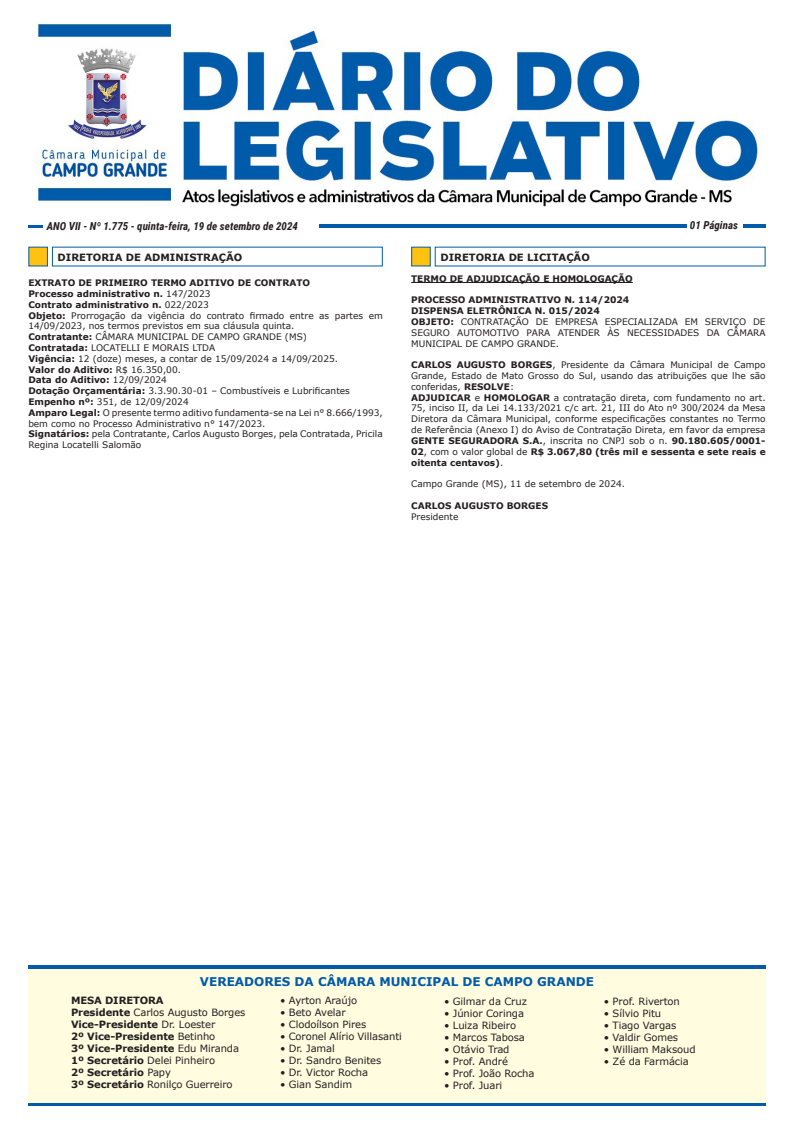
<style>
.page{position:relative;width:794px;height:1134px;background:#fff}
.page>*{position:absolute;margin:0;border:0;box-sizing:border-box;transform-origin:0 0}
.t1{font:700 12px "Verdana";color:#015aaa}
.t2{font:italic 700 11px "Roboto Condensed";color:#231f20}
.t3{font:10px "Verdana";letter-spacing:-.01em;color:#231f20}
.Título_Seção{font:700 10px/12px "Verdana";letter-spacing:-.01em;color:#231f20}
.t4{font:9px/10.8px "Verdana";color:#231f20}
.t5{font:700 9px "Verdana";color:#231f20}
.s1{font-weight:400}
.s2{font-weight:700}
</style>
<div class="page">
<hr style="left:28px;top:225px;width:14px;height:3px;background:#015aaa">
<hr style="left:318px;top:225px;width:368px;height:3px;background:#015aaa">
<hr style="left:743px;top:224px;width:22px;height:3px;background:#015aaa">
<div style="left:28px;top:965px;width:737px;height:138px;background:#fffce0"></div>
<hr style="left:28px;top:965px;width:737px;height:3px;background:#015aaa">
<hr style="left:28px;top:1103px;width:737px;height:3px;background:#015aaa">
<img style="left:37px;top:23px;width:722px;height:184px">
<div style="left:28px;top:247px;width:20px;height:19px;background:#fec210"></div>
<div style="left:411px;top:247px;width:20px;height:19px;background:#fec210;border:1px solid #015aaa"></div>
<hr style="left:411px;top:282px;width:222px;height:1px;background:#231f20">
<p class="t2" style="left:47px;top:218px;width:253px">ANO VII - Nº 1.775 - quinta-feira, 19 de setembro de 2024</p>
<p class="t2" style="left:690px;top:218px;width:50px">01 Páginas</p>
<p class="Título_Seção" style="left:58px;top:251px;width:186px">DIRETORIA DE ADMINISTRAÇÃO</p>
<p class="Título_Seção" style="left:440px;top:251px;width:151px">DIRETORIA DE LICITAÇÃO</p>
<p class="t5" style="left:28px;top:276px;width:283px">EXTRATO DE PRIMEIRO TERMO ADITIVO DE CONTRATO</p>
<p class="t5" style="left:28px;top:287px;width:184px">Processo administrativo n. <span class="s1">147/2023</span></p>
<p class="t5" style="left:28px;top:298px;width:182px">Contrato administrativo n. <span class="s1">022/2023</span></p>
<p class="t4" style="left:28px;top:310px;width:356px"><span class="s2">Objeto:</span> Prorrogação da vigência do contrato firmado entre as partes em<br>14/09/2023, nos termos previstos em sua cláusula quinta.</p>
<p class="t4" style="left:28px;top:331px;width:280px"><span class="s2">Contratante:</span> CÂMARA MUNICIPAL DE CAMPO GRANDE (MS)</p>
<p class="t4" style="left:28px;top:342px;width:188px"><span class="s2">Contratada:</span> LOCATELLI E MORAIS LTDA</p>
<p class="t4" style="left:28px;top:353px;width:311px"><span class="s2">Vigência:</span> 12 (doze) meses, a contar de 15/09/2024 a 14/09/2025.</p>
<p class="t5" style="left:28px;top:363px;width:154px">Valor do Aditivo: <span class="s1">R$ 16.350,00.</span></p>
<p class="t5" style="left:28px;top:374px;width:140px">Data do Aditivo: <span class="s1">12/09/2024</span></p>
<p class="t4" style="left:28px;top:385px;width:323px"><span class="s2">Dotação Orçamentária:</span> 3.3.90.30-01 – Combustíveis e Lubrificantes</p>
<p class="t4" style="left:28px;top:396px;width:162px"><span class="s2">Empenho nº:</span> 351, de 12/09/2024</p>
<p class="t4" style="left:28px;top:407px;width:356px"><span class="s2">Amparo Legal:</span> O presente termo aditivo fundamenta-se na Lei n° 8.666/1993, bem como no Processo Administrativo n° 147/2023.</p>
<p class="t4" style="left:28px;top:429px;width:356px"><span class="s2">Signatários:</span> pela Contratante, Carlos Augusto Borges, pela Contratada, Pricila<br>Regina Locatelli Salomão</p>
<p class="t5" style="left:411px;top:272px;width:223px">TERMO DE ADJUDICAÇÃO E HOMOLOGAÇÃO</p>
<p class="t5" style="left:411px;top:294px;width:220px">PROCESSO ADMINISTRATIVO N. 114/2024</p>
<p class="t5" style="left:411px;top:305px;width:190px">DISPENSA ELETRÔNICA N. 015/2024</p>
<p class="t4" style="left:411px;top:316px;width:356px;text-align:justify"><span class="s2">OBJETO:</span> CONTRATAÇÃO DE EMPRESA ESPECIALIZADA EM SERVIÇO DE SEGURO AUTOMOTIVO PARA ATENDER ÀS NECESSIDADES DA CÂMARA MUNICIPAL DE CAMPO GRANDE.</p>
<p class="t4" style="left:411px;top:359px;width:356px;text-align:justify"><span class="s2">CARLOS AUGUSTO BORGES</span>, Presidente da Câmara Municipal de Campo Grande, Estado de Mato Grosso do Sul, usando das atribuições que lhe são conferidas, <span class="s2">RESOLVE</span>:</p>
<p class="t4" style="left:411px;top:392px;width:356px;text-align:justify"><span class="s2">ADJUDICAR</span> e <span class="s2">HOMOLOGAR</span> a contratação direta, com fundamento no art.<br>75, inciso II, da Lei 14.133/2021 c/c art. 21, III do Ato nº 300/2024 da Mesa Diretora da Câmara Municipal, conforme especificações constantes no Termo de Referência (Anexo I) do Aviso de Contratação Direta, em favor da empresa <span class="s2">GENTE SEGURADORA S.A.</span>, inscrita no CNPJ sob o n. <span class="s2">90.180.605/0001- 02</span>, com o valor global de <span class="s2">R$ 3.067,80 (três mil e sessenta e sete reais e oitenta centavos)</span>.</p>
<p class="t4" style="left:411px;top:478px;width:215px">Campo Grande (MS), 11 de setembro de 2024.</p>
<p class="t5" style="left:411px;top:499px;width:138px">CARLOS AUGUSTO BORGES</p>
<p class="t4" style="left:411px;top:511px;width:49px">Presidente</p>
<h1 class="t1" style="left:200px;top:973px;width:395px">VEREADORES DA CÂMARA MUNICIPAL DE CAMPO GRANDE</h1>
<p class="Título_Seção" style="left:71px;top:994px;width:176px">MESA DIRETORA<br>Presidente <span class="s1">Carlos Augusto Borges<br></span>Vice-Presidente <span class="s1">Dr. Loester<br></span>2º Vice-Presidente <span class="s1">Betinho<br></span>3º Vice-Presidente <span class="s1">Edu Miranda<br></span>1º Secretário <span class="s1">Delei Pinheiro<br></span>2º Secretário <span class="s1">Papy<br></span>3º Secretário <span class="s1">Ronilço Guerreiro</span></p>
<p class="t3" style="left:280px;top:994px;width:78px">• Ayrton Araújo</p>
<p class="t3" style="left:444px;top:994px;width:84px">• Gilmar da Cruz</p>
<p class="t3" style="left:444px;top:1006px;width:81px">• Júnior Coringa</p>
<p class="t3" style="left:444px;top:1018px;width:73px">• Luiza Ribeiro</p>
<p class="t3" style="left:444px;top:1030px;width:82px">• Marcos Tabosa</p>
<p class="t3" style="left:444px;top:1042px;width:67px">• Otávio Trad</p>
<p class="t3" style="left:444px;top:1054px;width:65px">• Prof. André</p>
<p class="t3" style="left:444px;top:1066px;width:92px">• Prof. João Rocha</p>
<p class="t3" style="left:444px;top:1078px;width:60px">• Prof. Juari</p>
<p class="t3" style="left:280px;top:1006px;width:67px">• Beto Avelar</p>
<p class="t3" style="left:280px;top:1018px;width:88px">• Clodoílson Pires</p>
<p class="t3" style="left:280px;top:1030px;width:123px">• Coronel Alírio Villasanti</p>
<p class="t3" style="left:280px;top:1042px;width:56px">• Dr. Jamal</p>
<p class="t3" style="left:280px;top:1054px;width:103px">• Dr. Sandro Benites</p>
<p class="t3" style="left:280px;top:1066px;width:89px">• Dr. Victor Rocha</p>
<p class="t3" style="left:280px;top:1078px;width:73px">• Gian Sandim</p>
<p class="t3" style="left:604px;top:994px;width:78px">• Prof. Riverton</p>
<p class="t3" style="left:604px;top:1006px;width:59px">• Sílvio Pitu</p>
<p class="t3" style="left:604px;top:1018px;width:74px">• Tiago Vargas</p>
<p class="t3" style="left:604px;top:1030px;width:76px">• Valdir Gomes</p>
<p class="t3" style="left:604px;top:1042px;width:93px">• William Maksoud</p>
<p class="t3" style="left:604px;top:1054px;width:86px">• Zé da Farmácia</p>
</div>
